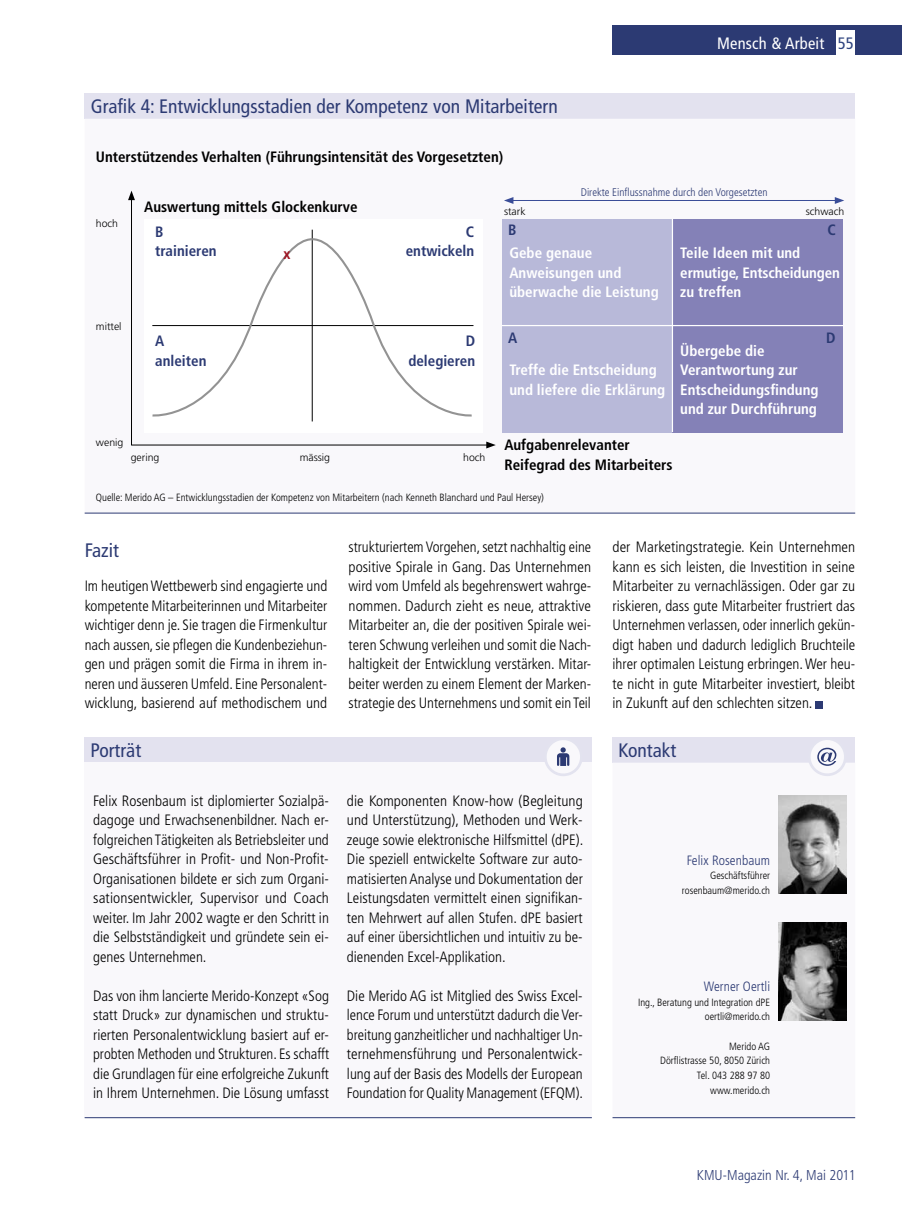
<style>
.page{position:relative;width:902px;height:1212px;background:#fff}
.page>*{position:absolute;margin:0;border:0;box-sizing:border-box;transform-origin:0 0}
.t1{font:condensed 19.5px "Frutiger LT Std";letter-spacing:.005em;color:#2c3a73}
.t2{font:condensed 16.5px "Frutiger LT Std";letter-spacing:.015em;color:#fff}
.t3{font:300 condensed 15px/19.5px "Frutiger LT Std";color:#000;text-align:justify}
.t4{font:700 condensed 15px/19.5px "Frutiger LT Std";color:#fff}
.t5{font:700 condensed 15px/19.5px "Frutiger LT Std";color:#000}
.t6{font:700 condensed 15px/19.5px "Frutiger LT Std";color:#2c3a73;text-align:right}
.t7{font:700 condensed 15px "Frutiger LT Std";color:#a11624}
.t8{font:300 condensed 14.25px "Frutiger LT Std";color:#2c3a73}
.t9{font:300 condensed 13.5px "Frutiger LT Std";letter-spacing:.005em;color:#2c3a73}
.t10{font:300 condensed 11.1px "Frutiger LT Std";color:#2c3a73}
.t11{font:300 condensed 10.5px/14.7px "Frutiger LT Std";color:#000;text-align:right}
.t12{font:300 10.5px "Frutiger LT Std";color:#000}
.s1{color:#304580}
</style>
<div class="page">
<div style="left:612px;top:26px;width:289px;height:29px;background:#2c3a73"></div>
<div style="left:836px;top:31px;width:19px;height:27px;background:#fff"></div>
<div style="left:815px;top:701px;width:8px;height:7px;background:#2c3a73"></div>
<div style="left:612px;top:737px;width:243px;height:26px;background:#e3e2ef"></div>
<hr style="left:612px;top:1117px;width:243px;height:1px;background:#2c3a73">
<img style="left:778px;top:796px;width:68px;height:98px">
<svg style="left:809px;top:740px;width:37px;height:36px"></svg>
<img style="left:778px;top:922px;width:68px;height:98px">
<div style="left:85px;top:93px;width:770px;height:26px;background:#e3e2ef"></div>
<svg style="left:85px;top:190px;width:770px;height:323px"></svg>
<hr style="left:85px;top:513px;width:770px;height:1px;background:#2c3a73">
<div style="left:144px;top:219px;width:339px;height:213px;background:#fff"></div>
<div style="left:502px;top:219px;width:170px;height:213px;background:#b8b9d9"></div>
<div style="left:672px;top:219px;width:170px;height:213px;background:#8481b7"></div>
<hr style="left:312px;top:230px;width:1px;height:191px;background:#000">
<svg style="left:152px;top:237px;width:321px;height:184px"></svg>
<hr style="left:671px;top:219px;width:2px;height:213px;background:#fff">
<hr style="left:502px;top:325px;width:340px;height:1px;background:#fff">
<hr style="left:131px;top:198px;width:1px;height:247px;background:#000">
<svg style="left:128px;top:191px;width:7px;height:9px"></svg>
<hr style="left:131px;top:445px;width:357px;height:1px;background:#000">
<svg style="left:486px;top:442px;width:9px;height:6px"></svg>
<hr style="left:511px;top:200px;width:326px;height:1px;background:#3a4d98">
<svg style="left:504px;top:197px;width:9px;height:7px"></svg>
<svg style="left:834px;top:197px;width:10px;height:7px"></svg>
<div style="left:85px;top:737px;width:506px;height:26px;background:#e3e2ef"></div>
<div style="left:85px;top:763px;width:506px;height:355px;background:#f9f8fb"></div>
<hr style="left:85px;top:1117px;width:506px;height:1px;background:#2c3a73">
<svg style="left:541px;top:740px;width:44px;height:36px"></svg>
<h1 class="t1" style="left:91px;top:95px;width:468px">Grafik 4: Entwicklungsstadien der Kompetenz von Mitarbeitern</h1>
<p class="t5" style="left:96px;top:147px;width:409px">Unterstützendes Verhalten (Führungsintensität des Vorgesetzten)</p>
<p class="t2" style="left:717px;top:33px;width:138px">Mensch &amp; Arbeit <span class="s1">55</span></p>
<p class="t10" style="left:580px;top:185px;width:188px">Direkte Einflussnahme durch den Vorgesetzten</p>
<p class="t12" style="left:96px;top:217px;width:24px">hoch</p>
<p class="t12" style="left:96px;top:320px;width:27px">mittel</p>
<p class="t12" style="left:96px;top:436px;width:29px">wenig</p>
<p class="t5" style="left:144px;top:197px;width:215px">Auswertung mittels Glockenkurve</p>
<p class="t12" style="left:504px;top:206px;width:23px">stark</p>
<p class="t12" style="left:805px;top:206px;width:40px">schwach</p>
<p class="t6" style="left:406px;top:222px;width:70px">C entwickeln</p>
<p class="t6" style="left:155px;top:222px;width:63px;text-align:left">B trainieren</p>
<p class="t6" style="left:508px;top:220px;width:10px">B</p>
<p class="t6" style="left:827px;top:220px;width:10px">C</p>
<p class="t4" style="left:509px;top:243px;width:151px">Gebe genaue<br>Anweisungen und überwache die Leistung</p>
<p class="t4" style="left:680px;top:243px;width:161px">Teile Ideen mit und ermutige, Entscheidungen zu treffen</p>
<p class="t7" style="left:283px;top:245px;width:8px">x</p>
<p class="t6" style="left:155px;top:331px;width:53px;text-align:left">A anleiten</p>
<p class="t6" style="left:508px;top:328px;width:11px">A</p>
<p class="t6" style="left:826px;top:328px;width:11px">D</p>
<p class="t6" style="left:408px;top:331px;width:68px">D delegieren</p>
<p class="t4" style="left:680px;top:341px;width:140px">Übergebe die<br>Verantwortung zur<br>Entscheidungsfindung und zur Durchführung</p>
<p class="t4" style="left:509px;top:360px;width:157px">Treffe die Entscheidung und liefere die Erklärung</p>
<p class="t12" style="left:131px;top:452px;width:30px">gering</p>
<p class="t12" style="left:299px;top:452px;width:32px">mässig</p>
<p class="t12" style="left:463px;top:452px;width:24px">hoch</p>
<p class="t5" style="left:504px;top:435px;width:170px">Aufgabenrelevanter<br>Reifegrad des Mitarbeiters</p>
<p class="t11" style="left:96px;top:490px;width:449px">Quelle: Merido AG – Entwicklungsstadien der Kompetenz von Mitarbeitern (nach Kenneth Blanchard und Paul Hersey)</p>
<h1 class="t1" style="left:85px;top:539px;width:36px">Fazit</h1>
<p class="t3" style="left:85px;top:577px;width:244px">Im heutigen Wettbewerb sind engagierte und kompetente Mitarbeiterinnen und Mitarbeiter wichtiger denn je. Sie tragen die Firmenkultur nach aussen, sie pflegen die Kundenbeziehun&shy;gen und prägen somit die Firma in ihrem in&shy;neren und äusseren Umfeld. Eine Personalent&shy;wicklung, basierend auf methodischem und</p>
<h1 class="t1" style="left:91px;top:739px;width:52px">Porträt</h1>
<p class="t3" style="left:93px;top:791px;width:237px">Felix Rosenbaum ist diplomierter Sozialpä&shy;dagoge und Erwachsenenbildner. Nach er&shy;folgreichen Tätigkeiten als Betriebsleiter und Geschäftsführer in Profit- und Non-Profit-Organisationen bildete er sich zum Organi&shy;sationsentwickler, Supervisor und Coach weiter. Im Jahr 2002 wagte er den Schritt in die Selbstständigkeit und gründete sein ei&shy;genes Unternehmen.</p>
<p class="t3" style="left:93px;top:986px;width:237px">Das von ihm lancierte Merido-Konzept «Sog statt Druck» zur dynamischen und struktu&shy;rierten Personalentwicklung basiert auf er&shy;probten Methoden und Strukturen. Es schafft die Grundlagen für eine erfolgreiche Zukunft in Ihrem Unternehmen. Die Lösung umfasst</p>
<p class="t3" style="left:348px;top:538px;width:244px">strukturiertem Vorgehen, setzt nachhaltig eine positive Spirale in Gang. Das Unternehmen wird vom Umfeld als begehrenswert wahrge&shy;nommen. Dadurch zieht es neue, attraktive Mitarbeiter an, die der positiven Spirale wei&shy;teren Schwung verleihen und somit die Nach&shy;haltigkeit der Entwicklung verstärken. Mitar&shy;beiter werden zu einem Element der Marken&shy;strategie des Unternehmens und somit ein Teil</p>
<p class="t3" style="left:612px;top:538px;width:244px">der Marketingstrategie. Kein Unternehmen kann es sich leisten, die Investition in seine Mitarbeiter zu vernachlässigen. Oder gar zu riskieren, dass gute Mitarbeiter frustriert das Unternehmen verlassen, oder innerlich gekün&shy;digt haben und dadurch lediglich Bruchteile ihrer optimalen Leistung erbringen. Wer heu&shy;te nicht in gute Mitarbeiter investiert, bleibt in Zukunft auf den schlechten sitzen.</p>
<h1 class="t1" style="left:618px;top:739px;width:59px">Kontakt</h1>
<p class="t3" style="left:347px;top:791px;width:238px">die Komponenten Know-how (Begleitung und Unterstützung), Methoden und Werk&shy;zeuge sowie elektronische Hilfsmittel (dPE).<br>Die speziell entwickelte Software zur auto&shy;matisierten Analyse und Dokumentation der Leistungsdaten vermittelt einen signifikan&shy;ten Mehrwert auf allen Stufen. dPE basiert auf einer übersichtlichen und intuitiv zu be&shy;dienenden Excel-Applikation.</p>
<p class="t3" style="left:347px;top:986px;width:237px">Die Merido AG ist Mitglied des Swiss Excel&shy;lence Forum und unterstützt dadurch die Ver&shy;breitung ganzheitlicher und nachhaltiger Un&shy;ternehmensführung und Personalentwick&shy;lung auf der Basis des Modells der European Foundation for Quality Management (EFQM).</p>
<p class="t9" style="left:686px;top:852px;width:85px">Felix Rosenbaum</p>
<p class="t11" style="left:681px;top:868px;width:90px">Geschäftsführer rosenbaum@merido.ch</p>
<p class="t9" style="left:703px;top:979px;width:68px">Werner Oertli</p>
<p class="t11" style="left:638px;top:995px;width:134px">Ing., Beratung und Integration dPE oertli@merido.ch</p>
<p class="t11" style="left:660px;top:1039px;width:111px">Merido AG<br>Dörflistrasse 50, 8050 Zürich<br>Tel. 043 288 97 80 www.merido.ch</p>
<p class="t8" style="left:696px;top:1167px;width:160px">KMU-Magazin Nr. 4, Mai 2011</p>
</div>
